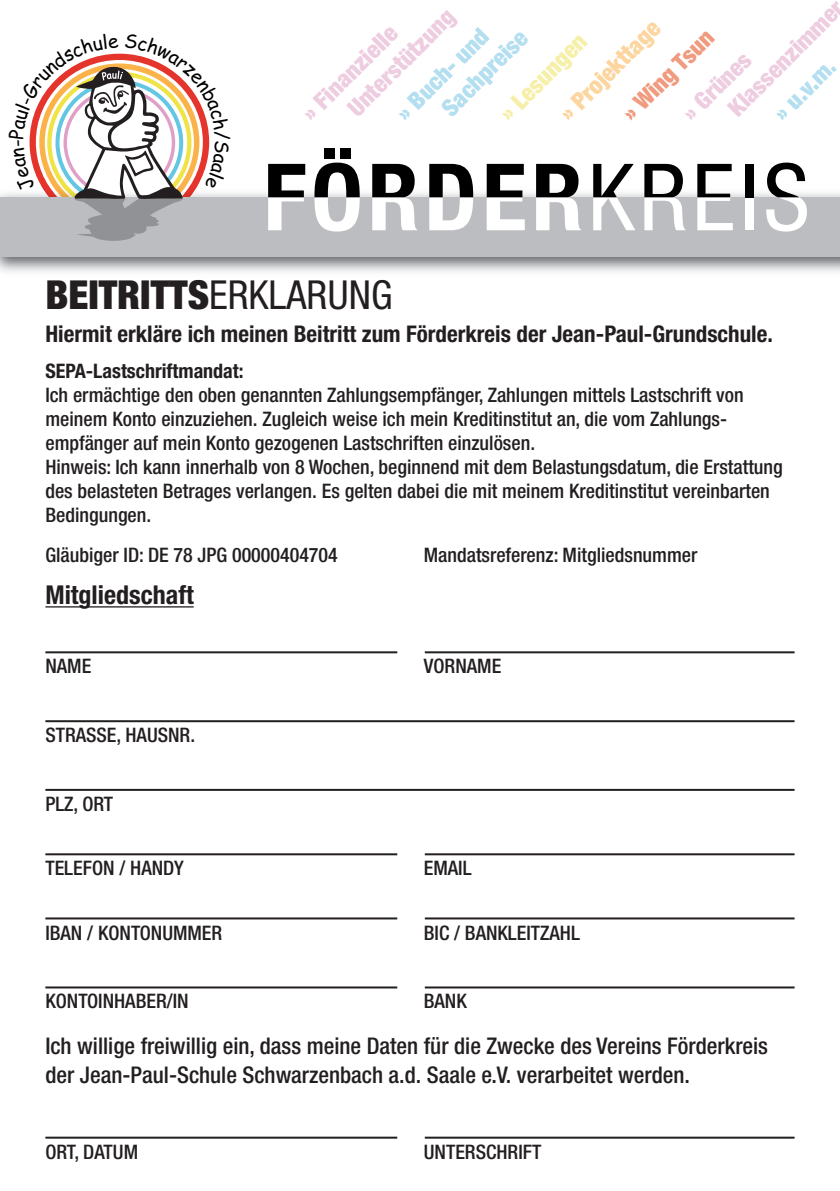
<style>
.page{position:relative;width:840px;height:1191px;background:#fff}
.page>*{position:absolute;margin:0;border:0;box-sizing:border-box;transform-origin:0 0}
.t1{font:900 condensed 40px "Helvetica Neue LT Std";color:#231f20}
.t2{font:700 condensed 26px "Helvetica Neue LT Std";color:#231f20}
.t3{font:900 condensed 24px/28.8px "Helvetica Neue LT Std";color:#eecde1}
.t4{font:900 condensed 24px/28.8px "Helvetica Neue LT Std";color:#b4dff0}
.t5{font:900 condensed 24px "Helvetica Neue LT Std";color:#fdd59e}
.t6{font:900 condensed 24px "Helvetica Neue LT Std";color:#f6efa7}
.t7{font:900 condensed 24px "Helvetica Neue LT Std";color:#f09b7f}
.t8{font:500 condensed 23px/28.8px "Helvetica Neue LT Std";color:#231f20}
.t9{font:700 condensed 23px "Helvetica Neue LT Std";color:#231f20}
.t10{font:500 condensed 20px/24px "Helvetica Neue LT Std";color:#231f20}
.s1{color:#b4dff0}
.s2{font-weight:400}
.s3{font-weight:700}
</style>
<div class="page">
<hr style="left:45px;top:606px;width:149px;height:1px;background:#231f20">
<hr style="left:45px;top:789px;width:749px;height:2px;background:#231f20">
<hr style="left:45px;top:651px;width:352px;height:2px;background:#231f20">
<hr style="left:424px;top:651px;width:370px;height:2px;background:#231f20">
<hr style="left:45px;top:720px;width:749px;height:2px;background:#231f20">
<hr style="left:45px;top:853px;width:352px;height:2px;background:#231f20">
<hr style="left:424px;top:853px;width:370px;height:2px;background:#231f20">
<hr style="left:45px;top:917px;width:352px;height:2px;background:#231f20">
<hr style="left:424px;top:917px;width:370px;height:2px;background:#231f20">
<hr style="left:45px;top:986px;width:352px;height:2px;background:#231f20">
<hr style="left:424px;top:986px;width:370px;height:2px;background:#231f20">
<hr style="left:45px;top:1136px;width:352px;height:2px;background:#231f20">
<hr style="left:424px;top:1136px;width:370px;height:2px;background:#231f20">
<img style="left:0;top:185px;width:839px;height:87px">
<div style="left:0;top:197px;width:839px;height:59px;background:#bcbdc0"></div>
<div style="left:744px;top:197px;width:8px;height:33px;background:#fff"></div>
<svg style="left:268px;top:164px;width:37px;height:66px"></svg>
<div style="left:339px;top:148px;width:11px;height:11px;background:#000001"></div>
<div style="left:324px;top:148px;width:10px;height:11px;background:#000001"></div>
<svg style="left:314px;top:163px;width:45px;height:68px"></svg>
<svg style="left:372px;top:164px;width:45px;height:66px"></svg>
<svg style="left:429px;top:164px;width:44px;height:66px"></svg>
<svg style="left:486px;top:164px;width:38px;height:66px"></svg>
<svg style="left:536px;top:164px;width:44px;height:66px"></svg>
<svg style="left:593px;top:164px;width:42px;height:66px"></svg>
<svg style="left:644px;top:164px;width:41px;height:66px"></svg>
<svg style="left:697px;top:164px;width:35px;height:66px"></svg>
<div style="left:744px;top:164px;width:8px;height:33px;background:#000001"></div>
<svg style="left:765px;top:163px;width:41px;height:68px"></svg>
<svg style="left:9px;top:53px;width:221px;height:188px"></svg>
<p class="t3" style="left:739px;top:79px;width:125px;line-height:35.6px;text-indent:-29px;rotate:-45deg">Klassenzimmer <span class="s1">» u.v.m.</span></p>
<p class="t3" style="left:320px;top:81px;width:142px;text-indent:-36px;rotate:-45deg">» Finanzielle<br>Unterstützung</p>
<p class="t5" style="left:552px;top:106px;width:133px;rotate:-45deg">» Projekttage</p>
<p class="t4" style="left:414px;top:81px;width:112px;text-indent:-36px;rotate:-45deg">» Buch- und<br>Sachpreise</p>
<p class="t7" style="left:615px;top:106px;width:120px;rotate:-45deg">» Wing Tsun</p>
<p class="t6" style="left:492px;top:106px;width:114px;rotate:-45deg">» Lesungen</p>
<p class="t3" style="left:675px;top:106px;width:88px;rotate:-45deg">» Grünes</p>
<p class="t1" style="left:45px;top:270px;width:348px">BEITRITTS<span class="s2">ERKLÄRUNG</span></p>
<p class="t9" style="left:45px;top:320px;width:728px">Hiermit erkläre ich meinen Beitritt zum Förderkreis der Jean-Paul-Grundschule.</p>
<p class="t10" style="left:45px;top:358px;width:738px"><span class="s3">SEPA-Lastschriftmandat:<br></span>Ich ermächtige den oben genannten Zahlungsempfänger, Zahlungen mittels Lastschrift von meinem Konto einzuziehen. Zugleich weise ich mein Kreditinstitut an, die vom Zahlungs&shy;empfänger auf mein Konto gezogenen Lastschriften einzulösen.<br>Hinweis: Ich kann innerhalb von 8 Wochen, beginnend mit dem Belastungsdatum, die Erstattung des belasteten Betrages verlangen. Es gelten dabei die mit meinem Kreditinstitut vereinbarten Bedingungen.</p>
<p class="t10" style="left:45px;top:542px;width:294px">Gläubiger ID: DE 78 JPG 00000404704</p>
<p class="t10" style="left:423px;top:542px;width:275px">Mandatsreferenz: Mitgliedsnummer</p>
<p class="t2" style="left:45px;top:579px;width:150px">Mitgliedschaft</p>
<p class="t10" style="left:45px;top:654px;width:47px">NAME</p>
<p class="t10" style="left:423px;top:654px;width:79px">VORNAME</p>
<p class="t10" style="left:45px;top:723px;width:151px">STRASSE, HAUSNR.</p>
<p class="t10" style="left:45px;top:792px;width:69px">PLZ, ORT</p>
<p class="t10" style="left:45px;top:856px;width:140px">TELEFON / HANDY</p>
<p class="t10" style="left:423px;top:856px;width:49px">EMAIL</p>
<p class="t10" style="left:45px;top:920px;width:178px">IBAN / KONTONUMMER</p>
<p class="t10" style="left:423px;top:920px;width:157px">BIC / BANKLEITZAHL</p>
<p class="t10" style="left:45px;top:989px;width:145px">KONTOINHABER/IN</p>
<p class="t10" style="left:423px;top:989px;width:44px">BANK</p>
<p class="t8" style="left:45px;top:1031px;width:723px">Ich willige freiwillig ein, dass meine Daten für die Zwecke des Vereins Förderkreis der Jean-Paul-Schule Schwarzenbach a.d. Saale e.V. verarbeitet werden.</p>
<p class="t10" style="left:45px;top:1139px;width:94px">ORT, DATUM</p>
<p class="t10" style="left:423px;top:1139px;width:119px">UNTERSCHRIFT</p>
</div>
